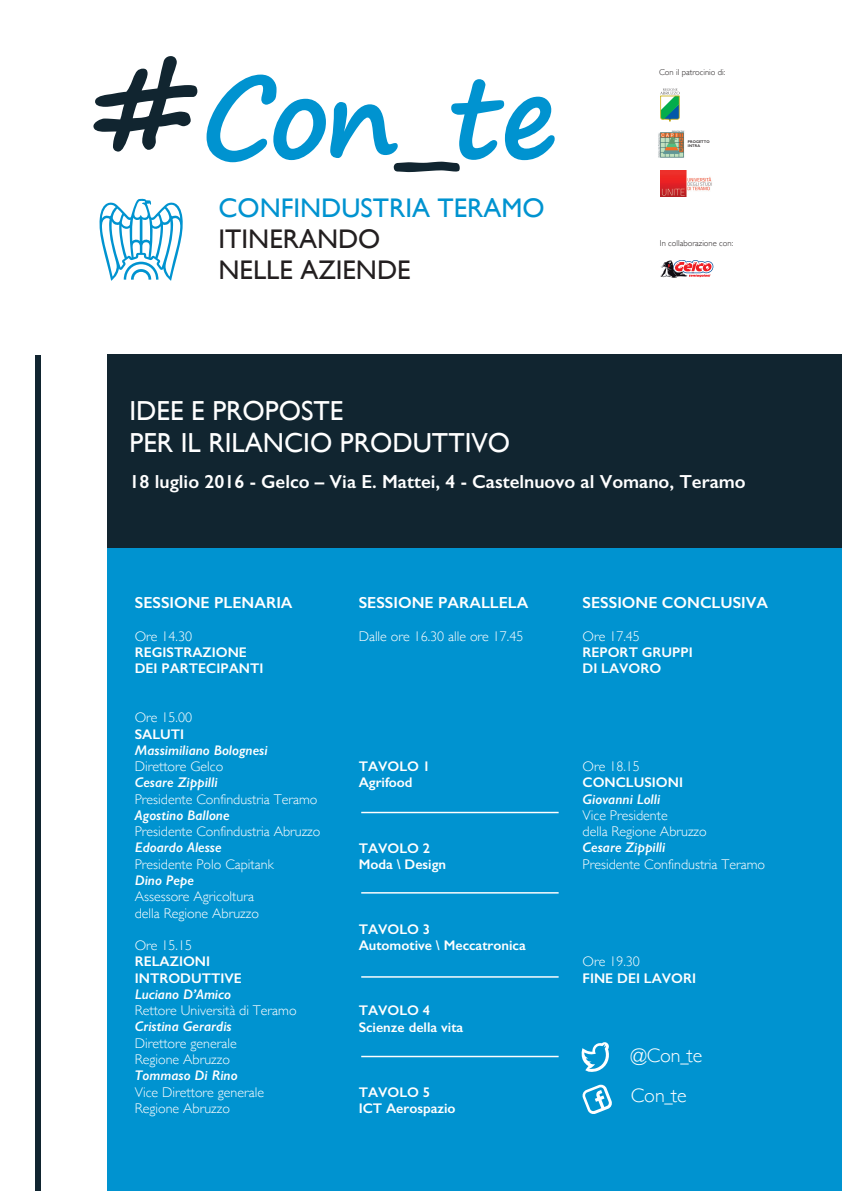
<style>
.page{position:relative;width:842px;height:1191px;background:#fff}
.page>*{position:absolute;margin:0;border:0;box-sizing:border-box;transform-origin:0 0}
.t1{font:700 110.8px "Segoe Print";color:#0093d0}
.t2{font:27.5px/31.5px "Gill Sans";color:#fff}
.t3{font:26.9px/31.3px "Gill Sans";color:#231f20}
.t4{font:26.9px "Gill Sans";color:#0093d0}
.t5{font:300 19.9px "Gill Sans";color:#fff}
.t6{font:600 18.9px "Gill Sans";color:#fff}
.t7{font:600 16px "Gill Sans";color:#fff}
.t8{font:300 14px/16.3px "Gill Sans";color:#fff}
.t9{font:600 14px/16.3px "Gill Sans";color:#fff}
.t10{font:italic 600 14px "Gill Sans";color:#fff}
.t11{font:300 8.6px "Gill Sans";color:#231f20}
.t12{font:600 3.9px/4.4px "Gill Sans";letter-spacing:.02em;color:#231f20}
.s1{font-size:140.4px;color:#112530}
</style>
<div class="page">
<div style="left:107px;top:354px;width:735px;height:224px;background:#112530"></div>
<div style="left:107px;top:548px;width:735px;height:643px;background:#0093d0"></div>
<svg style="left:99px;top:199px;width:84px;height:82px"></svg>
<div style="left:35px;top:355px;width:6px;height:836px;background:#112530"></div>
<hr style="left:361px;top:811px;width:198px;height:2px;background:#fff">
<hr style="left:361px;top:892px;width:198px;height:1px;background:#fff">
<hr style="left:361px;top:976px;width:198px;height:1px;background:#fff">
<hr style="left:361px;top:1055px;width:198px;height:2px;background:#fff">
<svg style="left:581px;top:1042px;width:28px;height:30px"></svg>
<svg style="left:582px;top:1084px;width:30px;height:30px"></svg>
<svg style="left:660px;top:88px;width:19px;height:34px"></svg>
<img style="left:658px;top:130px;width:27px;height:28px">
<img style="left:660px;top:170px;width:52px;height:26px">
<svg style="left:660px;top:260px;width:54px;height:18px"></svg>
<h1 class="t1" style="left:91px;top:17px;width:468px"><span class="s1">#</span>Con<span class="s1">_</span>te</h1>
<h3 class="t4" style="left:219px;top:192px;width:328px">CONFINDUSTRIA TERAMO</h3>
<h3 class="t3" style="left:219px;top:223px;width:194px">ITINERANDO<br>NELLE AZIENDE</h3>
<p class="t11" style="left:659px;top:66px;width:68px">Con il patrocinio di:</p>
<p class="t12" style="left:688px;top:139px;width:23px">PROGETTO<br>INTRA</p>
<p class="t11" style="left:660px;top:236px;width:75px">In collaborazione con:</p>
<h2 class="t2" style="left:129px;top:395px;width:382px">IDEE E PROPOSTE<br>PER IL RILANCIO PRODUTTIVO</h2>
<h3 class="t6" style="left:129px;top:470px;width:618px">18 luglio 2016 - Gelco – Via E. Mattei, 4 - Castelnuovo al Vomano, Teramo</h3>
<p class="t7" style="left:135px;top:593px;width:159px">SESSIONE PLENARIA</p>
<p class="t8" style="left:135px;top:627px;width:59px">Ore 14.30</p>
<p class="t9" style="left:135px;top:644px;width:130px">REGISTRAZIONE<br>DEI PARTECIPANTI</p>
<p class="t8" style="left:135px;top:709px;width:59px">Ore 15.00</p>
<p class="t9" style="left:135px;top:725px;width:51px">SALUTI</p>
<p class="t10" style="left:135px;top:741px;width:134px">Massimiliano Bolognesi</p>
<p class="t8" style="left:135px;top:757px;width:90px">Direttore Gelco</p>
<p class="t10" style="left:135px;top:774px;width:84px">Cesare Zippilli</p>
<p class="t8" style="left:135px;top:790px;width:184px">Presidente Confindustria Teramo</p>
<p class="t10" style="left:135px;top:806px;width:96px">Agostino Ballone</p>
<p class="t8" style="left:135px;top:822px;width:187px">Presidente Confindustria Abruzzo</p>
<p class="t10" style="left:135px;top:839px;width:88px">Edoardo Alesse</p>
<p class="t8" style="left:135px;top:855px;width:140px">Presidente Polo Capitank</p>
<p class="t10" style="left:135px;top:871px;width:61px">Dino Pepe</p>
<p class="t8" style="left:135px;top:888px;width:126px">Assessore Agricoltura della Regione Abruzzo</p>
<p class="t8" style="left:135px;top:936px;width:59px">Ore 15.15</p>
<p class="t9" style="left:135px;top:953px;width:109px">RELAZIONI<br>INTRODUTTIVE</p>
<p class="t10" style="left:135px;top:985px;width:98px">Luciano D’Amico</p>
<p class="t8" style="left:135px;top:1001px;width:163px">Rettore Università di Teramo</p>
<p class="t10" style="left:135px;top:1018px;width:98px">Cristina Gerardis</p>
<p class="t8" style="left:135px;top:1034px;width:103px">Direttore generale<br>Regione Abruzzo</p>
<p class="t10" style="left:135px;top:1067px;width:104px">Tommaso Di Rino</p>
<p class="t8" style="left:135px;top:1083px;width:131px">Vice Direttore generale<br>Regione Abruzzo</p>
<p class="t7" style="left:359px;top:593px;width:171px">SESSIONE PARALLELA</p>
<p class="t8" style="left:359px;top:627px;width:166px">Dalle ore 16.30 alle ore 17.45</p>
<p class="t9" style="left:359px;top:758px;width:73px">TAVOLO 1<br>Agrifood</p>
<p class="t9" style="left:359px;top:839px;width:89px">TAVOLO 2<br>Moda \ Design</p>
<p class="t9" style="left:359px;top:921px;width:169px">TAVOLO 3<br>Automotive \ Meccatronica</p>
<p class="t9" style="left:359px;top:1002px;width:106px">TAVOLO 4<br>Scienze della vita</p>
<p class="t9" style="left:359px;top:1083px;width:98px">TAVOLO 5<br>ICT Aerospazio</p>
<p class="t7" style="left:582px;top:593px;width:187px">SESSIONE CONCLUSIVA</p>
<p class="t8" style="left:582px;top:627px;width:59px">Ore 17.45</p>
<p class="t9" style="left:582px;top:644px;width:112px">REPORT GRUPPI<br>DI LAVORO</p>
<p class="t8" style="left:582px;top:757px;width:59px">Ore 18.15</p>
<p class="t9" style="left:582px;top:774px;width:102px">CONCLUSIONI</p>
<p class="t10" style="left:582px;top:790px;width:79px">Giovanni Lolli</p>
<p class="t8" style="left:582px;top:806px;width:126px">Vice Presidente<br>della Regione Abruzzo</p>
<p class="t10" style="left:582px;top:839px;width:84px">Cesare Zippilli</p>
<p class="t8" style="left:582px;top:855px;width:184px">Presidente Confindustria Teramo</p>
<p class="t8" style="left:582px;top:953px;width:59px">Ore 19.30</p>
<p class="t9" style="left:582px;top:969px;width:115px">FINE DEI LAVORI</p>
<h3 class="t5" style="left:631px;top:1039px;width:73px">@Con_te</h3>
<h3 class="t5" style="left:631px;top:1080px;width:57px">Con_te</h3>
</div>
